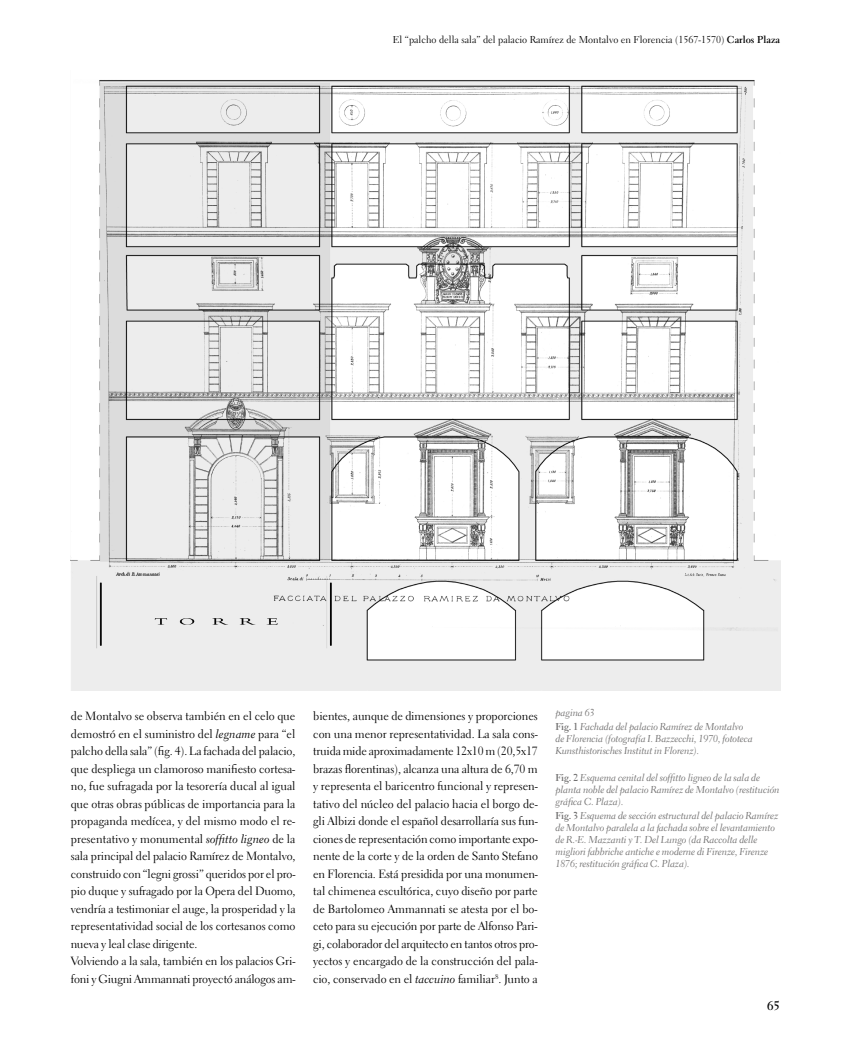
<style>
.page{position:relative;width:851px;height:1063px;background:#fff}
.page>*{position:absolute;margin:0;border:0;box-sizing:border-box;transform-origin:0 0}
.t1{font:700 12.5px "Electra LT Std";color:#000}
.t2{font:11.88px/17.5px "Electra LT Std";letter-spacing:-.005em;color:#000;text-align:justify}
.t3{font:10px/12px "Electra LT Std Cursive";letter-spacing:-.01em;color:#706f6f}
.t4{font:10px "Electra LT Std";color:#000}
.s1{font-weight:700}
.s2{font-family:"Electra LT Std Cursive"}
.s3{font-family:"Electra LT Std";font-weight:700}
</style>
<div class="page">
<img style="left:71px;top:80px;width:708px;height:611px">
<p class="t4" style="left:393px;top:33px;width:388px">El “palcho della sala” del palacio Ramírez de Montalvo en Florencia (1567-1570) <span class="s1">Carlos Plaza</span></p>
<p class="t2" style="left:71px;top:707px;width:226px;text-align:left">de Montalvo se observa también en el celo que demostró en el suministro del <span class="s2">legname</span> para “el palcho della sala” (fig. 4). La fachada del palacio, que despliega un clamoroso manifiesto cortesa&shy;no, fue sufragada por la tesorería ducal al igual que otras obras públicas de importancia para la propaganda medícea, y del mismo modo el re&shy;presentativo y monumental <span class="s2">soffitto ligneo</span> de la sala principal del palacio Ramírez de Montalvo, construido con “legni grossi” queridos por el pro&shy;pio duque y sufragado por la Opera del Duomo, vendría a testimoniar el auge, la prosperidad y la representatividad social de los cortesanos como nueva y leal clase dirigente.<br>Volviendo a la sala, también en los palacios Gri&shy;foni y Giugni Ammannati proyectó análogos am-</p>
<p class="t3" style="left:555px;top:706px;width:189px;line-height:13.8px">pagina 63<br><span class="s3">Fig. 1</span> Fachada del palacio Ramírez de Montalvo</p>
<p class="t2" style="left:313px;top:707px;width:226px">bientes, aunque de dimensiones y proporciones con una menor representatividad. La sala cons&shy;truida mide aproximadamente 12x10 m (20,5x17 brazas florentinas), alcanza una altura de 6,70 m y representa el baricentro funcional y represen&shy;tativo del núcleo del palacio hacia el borgo de&shy;gli Albizi donde el español desarrollaría sus fun&shy;ciones de representación como importante expo&shy;nente de la corte y de la orden de Santo Stefano en Florencia. Está presidida por una monumen&shy;tal chimenea escultórica, cuyo diseño por parte de Bartolomeo Ammannati se atesta por el bo&shy;ceto para su ejecución por parte de Alfonso Pari&shy;gi, colaborador del arquitecto en tantos otros pro&shy;yectos y encargado de la construcción del pala&shy;cio, conservado en el <span class="s2">taccuino</span> familiar<sup>8</sup>. Junto a</p>
<p class="t3" style="left:555px;top:733px;width:199px">de Florencia (fotografía I. Bazzecchi, 1970, fototeca<br>Kunsthistorisches Institut in Florenz).</p>
<p class="t3" style="left:555px;top:772px;width:225px"><span class="s3">Fig. 2</span> Esquema cenital del soffitto ligneo de la sala de planta noble del palacio Ramírez de Montalvo (restitución gráfica C. Plaza).</p>
<p class="t3" style="left:555px;top:810px;width:224px"><span class="s3">Fig. 3</span> Esquema de sección estructural del palacio Ramírez de Montalvo paralela a la fachada sobre el levantamiento de R.-E. Mazzanti y T. Del Lungo (da Raccolta delle migliori fabbriche antiche e moderne di Firenze, Firenze 1876; restitución gráfica C. Plaza).</p>
<p class="t1" style="left:767px;top:998px;width:14px">65</p>
</div>
